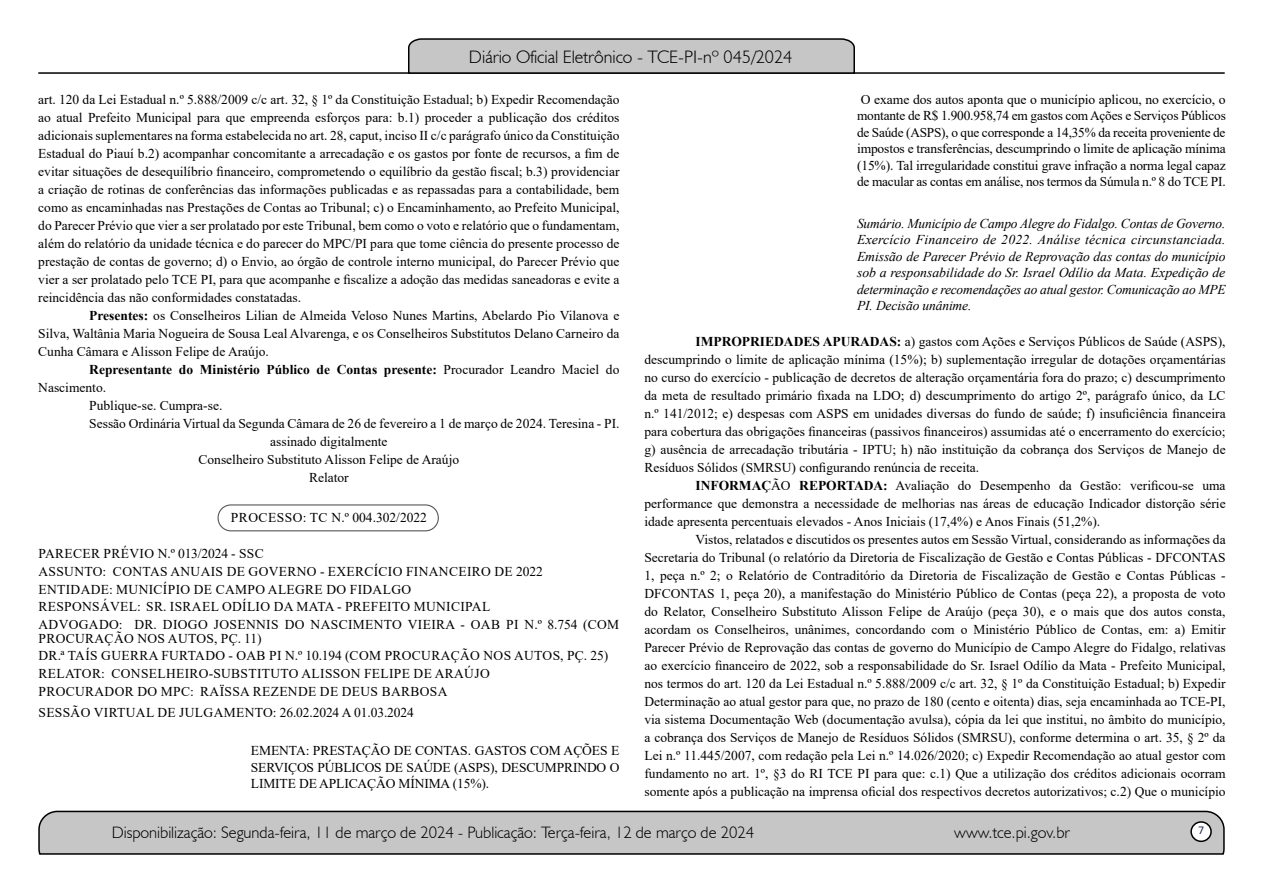
<style>
.page{position:relative;width:1263px;height:893px;background:#fff}
.page>*{position:absolute;margin:0;border:0;box-sizing:border-box;transform-origin:0 0}
.t1{font:300 18px "Humanist 521 BT";color:#000}
.t2{font:300 16.5px "Humanist 521 BT";color:#000}
.t3{font:13.5px/18px "Times New Roman";color:#000;text-align:justify}
.t4{font:13.5px/17.7px "Times New Roman";letter-spacing:.025em;color:#000}
.t5{font:italic 13.5px/16.5px "Times New Roman";letter-spacing:-.01em;color:#000;text-align:justify}
.t6{font:700 13.5px "Times New Roman";color:#000}
.t7{font:13.5px "Times New Roman";letter-spacing:.035em;color:#000}
.t8{font:12px "Calibri";color:#212d4c}
.s1{font-weight:700}
.s2{font-weight:400}
</style>
<div class="page">
<svg style="left:38px;top:810px;width:1187px;height:45px;background:#b9b9b9"></svg>
<div style="left:1191px;top:822px;width:20px;height:19px;background:#fff;border-radius:50%"></div>
<div style="left:1190px;top:821px;width:22px;height:21px;border:2px solid #000;border-radius:50%"></div>
<hr style="left:38px;top:72px;width:1187px;height:2px;background:#000">
<svg style="left:407px;top:38px;width:449px;height:36px;background:#b4b4b4"></svg>
<div style="left:218px;top:504px;width:221px;height:27px;border:1px solid #575756;border-radius:13px"></div>
<h1 class="t1" style="left:469px;top:46px;width:325px">Diário Oficial Eletrônico - TCE-PI-nº 045/2024</h1>
<p class="t3" style="left:38px;top:90px;width:583px">art. 120 da Lei Estadual n.º 5.888/2009 c/c art. 32, § 1º da Constituição Estadual; b) Expedir Recomendação ao atual Prefeito Municipal para que empreenda esforços para: b.1) proceder a publicação dos créditos adicionais suplementares na forma estabelecida no art. 28, caput, inciso II c/c parágrafo único da Constituição Estadual do Piauí b.2) acompanhar concomitante a arrecadação e os gastos por fonte de recursos, a fim de evitar situações de desequilíbrio financeiro, comprometendo o equilíbrio da gestão fiscal; b.3) providenciar a criação de rotinas de conferências das informações publicadas e as repassadas para a contabilidade, bem como as encaminhadas nas Prestações de Contas ao Tribunal; c) o Encaminhamento, ao Prefeito Municipal, do Parecer Prévio que vier a ser prolatado por este Tribunal, bem como o voto e relatório que o fundamentam, além do relatório da unidade técnica e do parecer do MPC/PI para que tome ciência do presente processo de prestação de contas de governo; d) o Envio, ao órgão de controle interno municipal, do Parecer Prévio que vier a ser prolatado pelo TCE PI, para que acompanhe e fiscalize a adoção das medidas saneadoras e evite a reincidência das não conformidades constatadas.</p>
<p class="t3" style="left:38px;top:306px;width:583px;text-indent:51px"><span class="s1">Presentes:</span> os Conselheiros Lilian de Almeida Veloso Nunes Martins, Abelardo Pio Vilanova e Silva, Waltânia Maria Nogueira de Sousa Leal Alvarenga, e os Conselheiros Substitutos Delano Carneiro da Cunha Câmara e Alisson Felipe de Araújo.</p>
<p class="t6" style="left:89px;top:359px;width:532px">Representante do Ministério Público de Contas presente: <span class="s2">Procurador Leandro Maciel do</span></p>
<p class="t3" style="left:38px;top:378px;width:69px">Nascimento.</p>
<p class="t3" style="left:89px;top:396px;width:135px">Publique-se. Cumpra-se.</p>
<p class="t3" style="left:89px;top:414px;width:532px">Sessão Ordinária Virtual da Segunda Câmara de 26 de fevereiro a 1 de março de 2024. Teresina - PI.</p>
<p class="t3" style="left:270px;top:432px;width:119px">assinado digitalmente</p>
<p class="t3" style="left:199px;top:450px;width:262px">Conselheiro Substituto Alisson Felipe de Araújo</p>
<p class="t3" style="left:309px;top:468px;width:41px">Relator</p>
<p class="t7" style="left:231px;top:508px;width:198px">PROCESSO: TC N.º 004.302/2022</p>
<p class="t4" style="left:39px;top:544px;width:582px">PARECER PRÉVIO N.º 013/2024 - SSC<br>ASSUNTO: CONTAS ANUAIS DE GOVERNO - EXERCÍCIO FINANCEIRO DE 2022<br>ENTIDADE: MUNICÍPIO DE CAMPO ALEGRE DO FIDALGO<br>RESPONSÁVEL: SR. ISRAEL ODÍLIO DA MATA - PREFEITO MUNICIPAL<br>ADVOGADO: DR. DIOGO JOSENNIS DO NASCIMENTO VIEIRA - OAB PI N.º 8.754 (COM</p>
<p class="t4" style="left:39px;top:629px;width:571px">PROCURAÇÃO NOS AUTOS, PÇ. 11)<br>DR.ª TAÍS GUERRA FURTADO - OAB PI N.º 10.194 (COM PROCURAÇÃO NOS AUTOS, PÇ. 25)<br>RELATOR: CONSELHEIRO-SUBSTITUTO ALISSON FELIPE DE ARAÚJO<br>PROCURADOR DO MPC: RAÏSSA REZENDE DE DEUS BARBOSA</p>
<p class="t4" style="left:39px;top:703px;width:377px">SESSÃO VIRTUAL DE JULGAMENTO: 26.02.2024 A 01.03.2024</p>
<p class="t3" style="left:251px;top:742px;width:370px;line-height:16.5px">EMENTA: PRESTAÇÃO DE CONTAS. GASTOS COM AÇÕES E SERVIÇOS PÚBLICOS DE SAÚDE (ASPS), DESCUMPRINDO O LIMITE DE APLICAÇÃO MÍNIMA (15%).</p>
<p class="t3" style="left:857px;top:91px;width:370px;line-height:16.5px">O exame dos autos aponta que o município aplicou, no exercício, o montante de R$ 1.900.958,74 em gastos com Ações e Serviços Públicos de Saúde (ASPS), o que corresponde a 14,35% da receita proveniente de impostos e transferências, descumprindo o limite de aplicação mínima (15%). Tal irregularidade constitui grave infração a norma legal capaz de macular as contas em análise, nos termos da Súmula n.º 8 do TCE PI.</p>
<p class="t5" style="left:857px;top:215px;width:370px">Sumário. Município de Campo Alegre do Fidalgo. Contas de Governo.<br>Exercício Financeiro de 2022. Análise técnica circunstanciada.<br>Emissão de Parecer Prévio de Reprovação das contas do município sob a responsabilidade do Sr. Israel Odílio da Mata. Expedição de determinação e recomendações ao atual gestor. Comunicação ao MPE PI. Decisão unânime.</p>
<p class="t3" style="left:644px;top:332px;width:583px;text-indent:51px"><span class="s1">IMPROPRIEDADES APURADAS:</span> a) gastos com Ações e Serviços Públicos de Saúde (ASPS), descumprindo o limite de aplicação mínima (15%); b) suplementação irregular de dotações orçamentárias no curso do exercício - publicação de decretos de alteração orçamentária fora do prazo; c) descumprimento da meta de resultado primário fixada na LDO; d) descumprimento do artigo 2º, parágrafo único, da LC n.º 141/2012; e) despesas com ASPS em unidades diversas do fundo de saúde; f) insuficiência financeira para cobertura das obrigações financeiras (passivos financeiros) assumidas até o encerramento do exercício; g) ausência de arrecadação tributária - IPTU; h) não instituição da cobrança dos Serviços de Manejo de Resíduos Sólidos (SMRSU) configurando renúncia de receita.</p>
<p class="t3" style="left:644px;top:476px;width:583px;text-indent:51px"><span class="s1">INFORMAÇ</span>ÃO <span class="s1">REPORTADA:</span> Avaliação do Desempenho da Gestão: verificou-se uma performance que demonstra a necessidade de melhorias nas áreas de educação Indicador distorção série idade apresenta percentuais elevados - Anos Iniciais (17,4%) e Anos Finais (51,2%).</p>
<p class="t3" style="left:644px;top:530px;width:583px;text-indent:51px">Vistos, relatados e discutidos os presentes autos em Sessão Virtual, considerando as informações da Secretaria do Tribunal (o relatório da Diretoria de Fiscalização de Gestão e Contas Públicas - DFCONTAS 1, peça n.º 2; o Relatório de Contraditório da Diretoria de Fiscalização de Gestão e Contas Públicas - DFCONTAS 1, peça 20), a manifestação do Ministério Público de Contas (peça 22), a proposta de voto do Relator, Conselheiro Substituto Alisson Felipe de Araújo (peça 30), e o mais que dos autos consta, acordam os Conselheiros, unânimes, concordando com o Ministério Público de Contas, em: a) Emitir Parecer Prévio de Reprovação das contas de governo do Município de Campo Alegre do Fidalgo, relativas ao exercício financeiro de 2022, sob a responsabilidade do Sr. Israel Odílio da Mata - Prefeito Municipal, nos termos do art. 120 da Lei Estadual n.º 5.888/2009 c/c art. 32, § 1º da Constituição Estadual; b) Expedir Determinação ao atual gestor para que, no prazo de 180 (cento e oitenta) dias, seja encaminhada ao TCE-PI, via sistema Documentação Web (documentação avulsa), cópia da lei que institui, no âmbito do município, a cobrança dos Serviços de Manejo de Resíduos Sólidos (SMRSU), conforme determina o art. 35, § 2º da Lei n.º 11.445/2007, com redação pela Lei n.º 14.026/2020; c) Expedir Recomendação ao atual gestor com fundamento no art. 1º, §3 do RI TCE PI para que: c.1) Que a utilização dos créditos adicionais ocorram somente após a publicação na imprensa oficial dos respectivos decretos autorizativos; c.2) Que o município</p>
<p class="t2" style="left:112px;top:822px;width:644px">Disponibilização: Segunda-feira, 11 de março de 2024 - Publicação: Terça-feira, 12 de março de 2024</p>
<p class="t2" style="left:954px;top:822px;width:117px">www.tce.pi.gov.br</p>
<p class="t8" style="left:1198px;top:821px;width:8px">7</p>
</div>
